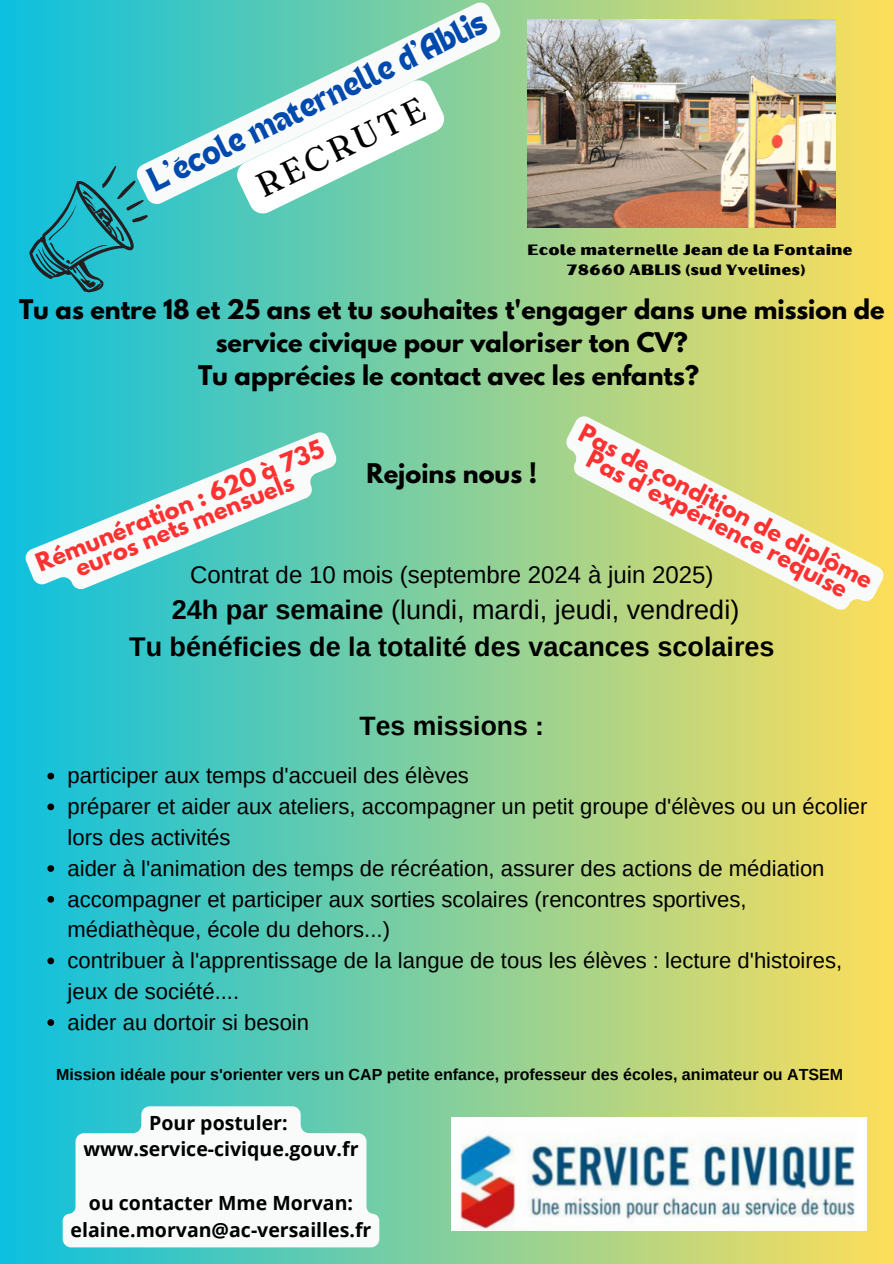
<style>
.page{position:relative;width:894px;height:1264px;background:#fff}
.page>*{position:absolute;margin:0;border:0;box-sizing:border-box;transform-origin:0 0}
.t1{font:33.6px "Fraunces 9 pt";color:#000}
.t2{font:700 27px/37.2px "Arimo";color:#000;text-align:center}
.t3{font:700 26.55px "Arimo";color:#000}
.t4{font:24.6px "TANHEADLINE";color:#004aad}
.t5{font:700 24px/32.7px "League Spartan";color:#000;text-align:center}
.t6{font:24px "Arimo";color:#000}
.t7{font:700 22.5px/19.2px "League Spartan";color:#ff3131;text-align:center}
.t8{font:22.05px/30.8px "Arimo";color:#000}
.t9{font:700 19.5px/26.8px "Open Sans";color:#000;text-align:center}
.t10{font:700 16.05px "Arimo";color:#000}
.t11{font:15px "Oilvare Base";color:#000}
.s1{font-weight:400}
</style>
<div class="page">
<div style="left:0;top:0;width:893px;height:1263px;background:linear-gradient(to right,#0cc0df,#fdde5b)"></div>
<img style="left:452px;top:1117px;width:414px;height:113px">
<img style="left:527px;top:20px;width:307px;height:208px">
<svg style="left:133px;top:0;width:370px;height:207px"></svg>
<svg style="left:232px;top:76px;width:216px;height:142px"></svg>
<svg style="left:26px;top:158px;width:127px;height:140px;background:#28adba"></svg>
<svg style="left:47px;top:772px;width:7px;height:7px"></svg>
<svg style="left:47px;top:803px;width:7px;height:7px"></svg>
<svg style="left:47px;top:865px;width:7px;height:6px"></svg>
<svg style="left:47px;top:895px;width:7px;height:7px"></svg>
<svg style="left:47px;top:957px;width:7px;height:7px"></svg>
<svg style="left:47px;top:1019px;width:7px;height:6px"></svg>
<svg style="left:63px;top:1106px;width:316px;height:141px"></svg>
<svg style="left:554px;top:413px;width:332px;height:208px"></svg>
<svg style="left:23px;top:429px;width:323px;height:176px"></svg>
<p class="t4" style="left:144px;top:170px;width:373px;rotate:-26deg">L’école maternel e d’Ablis</p>
<p class="t1" style="left:249px;top:168px;width:185px;rotate:-26deg">RECRUTE</p>
<p class="t11" style="left:527px;top:240px;width:326px">Ecole maternelle Jean de la Fontaine</p>
<p class="t11" style="left:566px;top:261px;width:241px">78660 ABLIS (sud Yvelines)</p>
<p class="t5" style="left:19px;top:296px;width:867px">Tu as entre 18 et 25 ans et tu souhaites t'engager dans une mission de service civique pour valoriser ton CV?<br>Tu apprécies le contact avec les enfants?</p>
<h6 class="t7" style="left:583px;top:426px;width:328px;rotate:27deg">Pas de condition de diplôme<br>Pas d’expérience requise</h6>
<h6 class="t7" style="left:34px;top:557px;width:310px;rotate:-22deg">Rémunération : 620 à 735 euros nets mensuels</h6>
<p class="t5" style="left:366px;top:459px;width:172px">Rejoins nous !</p>
<h4 class="t6" style="left:190px;top:561px;width:524px">Contrat de 10 mois (septembre 2024 à juin 2025)</h4>
<h4 class="t2" style="left:129px;top:590px;width:646px">24h par semaine <span class="s1">(lundi, mardi, jeudi, vendredi)<br></span>Tu bénéficies de la totalité des vacances scolaires</h4>
<h4 class="t3" style="left:359px;top:711px;width:186px">Tes missions :</h4>
<h3 class="t8" style="left:68px;top:760px;width:403px">participer aux temps d'accueil des élèves</h3>
<h4 class="t8" style="left:68px;top:791px;width:801px">préparer et aider aux ateliers, accompagner un petit groupe d'élèves ou un écolier lors des activités</h4>
<h4 class="t8" style="left:68px;top:852px;width:758px">aider à l'animation des temps de récréation, assurer des actions de médiation</h4>
<h2 class="t8" style="left:68px;top:883px;width:680px">accompagner et participer aux sorties scolaires (rencontres sportives, médiathèque, école du dehors...)</h2>
<p class="t8" style="left:68px;top:945px;width:776px">contribuer à l'apprentissage de la langue de tous les élèves : lecture d'histoires, jeux de société....</p>
<p class="t8" style="left:68px;top:1006px;width:243px">aider au dortoir si besoin</p>
<p class="t10" style="left:56px;top:1065px;width:788px">Mission idéale pour s'orienter vers un CAP petite enfance, professeur des écoles, animateur ou ATSEM</p>
<p class="t9" style="left:83px;top:1108px;width:277px">Pour postuler: www.service-civique.gouv.fr</p>
<p class="t9" style="left:70px;top:1189px;width:302px">ou contacter Mme Morvan: elaine.morvan@ac-versailles.fr</p>
</div>
